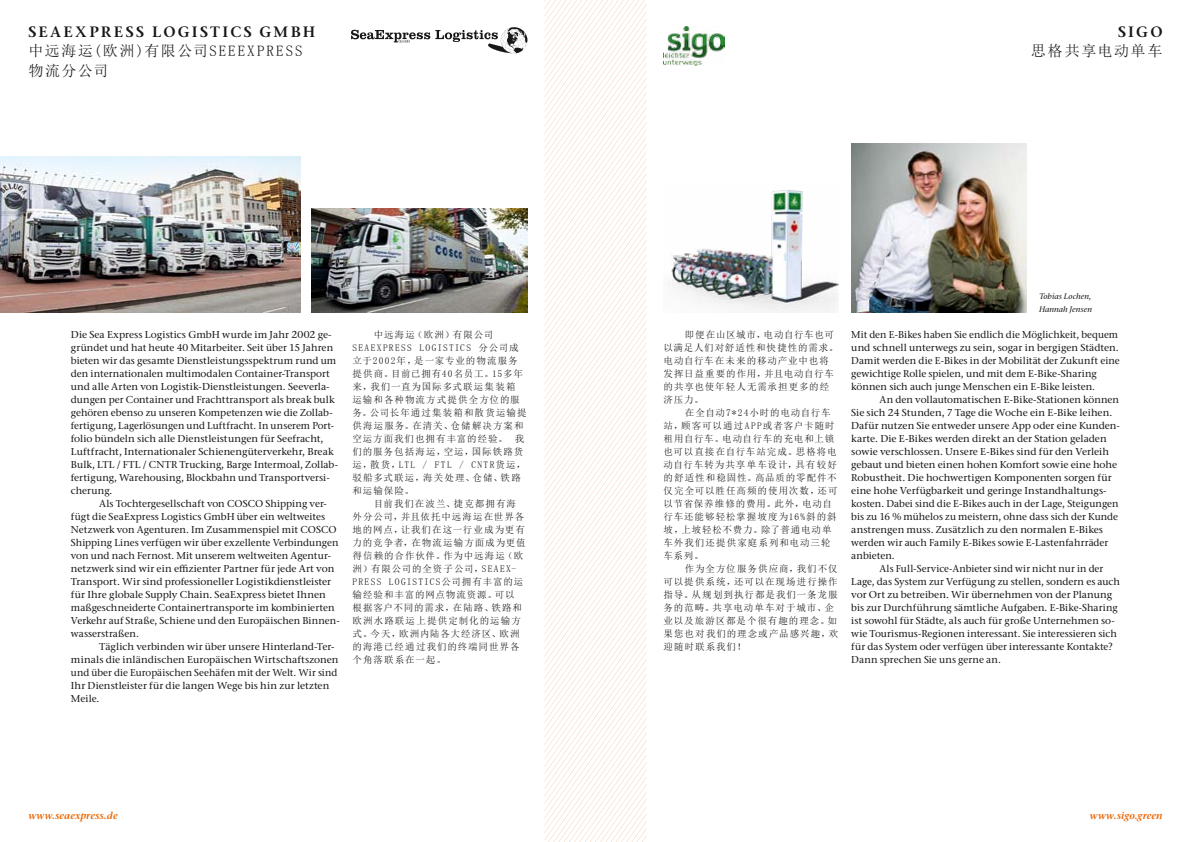
<style>
.page{position:relative;width:1191px;height:842px;background:#fff}
.page>*{position:absolute;margin:0;border:0;box-sizing:border-box;transform-origin:0 0}
.t1{font:15px/19.5px "Sim Sun";letter-spacing:.115em;color:#181716}
.t2{font:600 15px "Stone Serif ITC Pro";letter-spacing:.15em;color:#181716}
.t3{font:500 10px/13px "Stone Serif ITC Pro";letter-spacing:.005em;color:#181716}
.t4{font:500 10px "Stone Serif ITC Pro";letter-spacing:-.015em;color:#181716}
.t5{font:italic 600 10px "Stone Serif ITC Pro";letter-spacing:.01em;color:#ec6500}
.t6{font:9.5px/13px "Sim Sun";letter-spacing:.1em;color:#181716}
.t7{font:9.5px/13px "Sim Sun";letter-spacing:.12em;color:#181716}
.t8{font:italic 500 8px/13px "Stone Serif ITC Pro";letter-spacing:.01em;color:#181716}
</style>
<div class="page">
<svg style="left:595px;top:0;width:51px;height:842px"></svg>
<svg style="left:544px;top:0;width:51px;height:842px"></svg>
<img style="left:0;top:156px;width:300px;height:156px">
<svg style="left:351px;top:27px;width:176px;height:27px"></svg>
<img style="left:312px;top:208px;width:215px;height:104px">
<img style="left:851px;top:143px;width:175px;height:169px">
<img style="left:670px;top:190px;width:168px;height:122px">
<img style="left:663px;top:26px;width:61px;height:39px">
<h1 class="t2" style="left:28px;top:22px;width:35px">SEAEXP</h1>
<h1 class="t2" style="left:101px;top:22px;width:215px">RESS LOGISTICS GMBH</h1>
<h1 class="t1" style="left:28px;top:41px;width:267px">中远海运(欧洲)有限公司SEEEXPRESS物流分公司</h1>
<p class="t3" style="left:71px;top:328px;width:269px">Die Sea Express Logistics GmbH wurde im Jahr 2002 ge&shy;gründet und hat heute 40 Mitarbeiter. Seit über 15 Jahren bieten wir das gesamte Dienstleistungsspektrum rund um den internationalen multimodalen Container-Transport und alle Arten von Logistik-Dienstleistungen. Seeverla&shy;dungen per Container und Frachttransport als break bulk gehören ebenso zu unseren Kompetenzen wie die Zollab&shy;fertigung, Lagerlösungen und Luftfracht. In unserem Port&shy;folio bündeln sich alle Dienstleistungen für Seefracht, Luftfracht, Internationaler Schienengüterverkehr, Break Bulk, LTL / FTL / CNTR Trucking, Barge Intermoal, Zollab&shy;fertigung, Warehousing, Blockbahn und Transportversi&shy;cherung.</p>
<p class="t3" style="left:71px;top:497px;width:270px;text-indent:28px">Als Tochtergesellschaft von COSCO Shipping ver&shy;fügt die SeaExpress Logistics GmbH über ein weltweites Netzwerk von Agenturen. Im Zusammenspiel mit COSCO Shipping Lines verfügen wir über exzellente Verbindungen von und nach Fernost. Mit unserem weltweiten Agentur&shy;netzwerk sind wir ein effizienter Partner für jede Art von Transport. Wir sind professioneller Logistikdienstleister für Ihre globale Supply Chain. SeaExpress bietet Ihnen maßgeschneiderte Containertransporte im kombinierten Verkehr auf Straße, Schiene und den Europäischen Binnen&shy;wasserstraßen.</p>
<p class="t3" style="left:71px;top:640px;width:269px;text-indent:28px">Täglich verbinden wir über unsere Hinterland-Ter&shy;minals die inländischen Europäischen Wirtschaftszonen und über die Europäischen Seehäfen mit der Welt. Wir sind Ihr Dienstleister für die langen Wege bis hin zur letzten Meile.</p>
<p class="t7" style="left:352px;top:328px;width:142px;text-indent:21px">中远海运（欧洲）有限公司<br>SEAEXPRESS</p>
<p class="t6" style="left:352px;top:341px;width:176px;text-indent:67px">LOGIS TICS 分公司成立于2002年，是一家专业的物流服务提供商。目前已拥有40名员工。15多年来，我们一直为国际多式联运集装箱运输和各种物流方式提供全方位的服务。公司长年通过集装箱和散货运输提供海运服务。在清关、仓储解决方案和空运方面我们也拥有丰富的经验。 我们的服务包括海运，空运，国际铁路货运，散货，LTL</p>
<p class="t7" style="left:352px;top:458px;width:175px;text-indent:143px">货运，驳船多式联运，海关处理、仓储、铁路和运输保险。</p>
<p class="t6" style="left:352px;top:497px;width:175px;text-indent:21px">目前我们在波兰、捷克都拥有海外分公司，并且依托中远海运在世界各地的网点，让我们在这一行业成为更有力的竞争者，在物流运输方面成为更值得信赖的合作伙伴。作为中远海运（欧洲）有限公司的全资子公司，SEAEX-<br>PRESS</p>
<p class="t6" style="left:422px;top:458px;width:25px">/ FTL</p>
<p class="t6" style="left:459px;top:458px;width:19px">/ CNTR</p>
<p class="t6" style="left:352px;top:575px;width:172px;text-indent:36px">LOGIS TICS公司拥有丰富的运输经验和丰富的网点物流资源。可以根据客户不同的需求，在陆路、铁路和欧洲水路联运上提供定制化的运输方式。今天，欧洲内陆各大经济区、欧洲的海港已经通过我们的终端同世界各个角落联系在一起。</p>
<p class="t5" style="left:28px;top:809px;width:91px">www.seaexpress.de</p>
<h1 class="t2" style="left:1118px;top:22px;width:46px">SIGO</h1>
<h1 class="t1" style="left:1030px;top:41px;width:133px">思格共享电动单车</h1>
<p class="t6" style="left:663px;top:328px;width:176px;text-indent:21px">即便在山区城市，电动自行车也可以满足人们对舒适性和快捷性的需求。电动自行车在未来的移动产业中也将发挥日益重要的作用，并且电动自行车的共享也使年轻人无需承担更多的经济压力。</p>
<p class="t6" style="left:663px;top:406px;width:176px;text-indent:21px">在全自动7*24小时的电动自行车站，顾客可以通过APP或者客户卡随时租用自行车。电动自行车的充电和上锁也可以直接在自行车站完成。思格将电动自行车转为共享单车设计，具有较好的舒适性和稳固性。高品质的零配件不仅完全可以胜任高频的使用次数，还可以节省保养维修的费用。此外，电动自行车还能够轻松掌握坡度为16%斜的斜坡，上坡轻松不费力。除了普通电动单车外我们还提供家庭系列和电动三轮车系列。</p>
<p class="t6" style="left:663px;top:562px;width:176px;text-indent:21px">作为全方位服务供应商，我们不仅可以提供系统，还可以在现场进行操作指导。从规划到执行都是我们一条龙服务的范畴。共享电动单车对于城市、企业以及旅游区都是个很有趣的理念。如果您也对我们的理念或产品感兴趣，欢迎随时联系我们！</p>
<p class="t8" style="left:1039px;top:290px;width:54px">Tobias Lochen,<br>Hannah Jensen</p>
<p class="t3" style="left:851px;top:328px;width:270px">Mit den E-Bikes haben Sie endlich die Möglichkeit, bequem und schnell unterwegs zu sein, sogar in bergigen Städten.<br>Damit werden die E-Bikes in der Mobilität der Zukunft eine gewichtige Rolle spielen, und mit dem E-Bike-Sharing können sich auch junge Menschen ein E-Bike leisten.</p>
<p class="t3" style="left:879px;top:393px;width:241px">An den vollautomatischen E-Bike-Stationen können</p>
<p class="t3" style="left:851px;top:406px;width:262px">Sie sich 24 Stunden, 7 Tage die Woche ein E-Bike leihen.</p>
<p class="t3" style="left:851px;top:419px;width:270px">Dafür nutzen Sie entweder unsere App oder eine Kunden-</p>
<p class="t3" style="left:851px;top:432px;width:257px">karte. Die E-Bikes werden direkt an der Station geladen</p>
<p class="t3" style="left:851px;top:445px;width:259px">sowie verschlossen. Unsere E-Bikes sind für den Verleih</p>
<p class="t4" style="left:851px;top:458px;width:267px">gebaut und bieten einen hohen Komfort sowie eine hohe</p>
<p class="t3" style="left:851px;top:471px;width:262px">Robustheit. Die hochwertigen Komponenten sorgen für</p>
<p class="t3" style="left:851px;top:484px;width:257px">eine hohe Verfügbarkeit und geringe Instandhaltungs-</p>
<p class="t3" style="left:851px;top:497px;width:269px">kosten. Dabei sind die E-Bikes auch in der Lage, Steigungen</p>
<p class="t3" style="left:851px;top:510px;width:268px">bis zu 16 % mühelos zu meistern, ohne dass sich der Kunde</p>
<p class="t3" style="left:851px;top:523px;width:253px">anstrengen muss. Zusätzlich zu den normalen E-Bikes</p>
<p class="t3" style="left:851px;top:536px;width:258px">werden wir auch Family E-Bikes sowie E-Lastenfahrräder</p>
<p class="t3" style="left:851px;top:549px;width:45px">anbieten.</p>
<p class="t3" style="left:879px;top:562px;width:225px">Als Full-Service-Anbieter sind wir nicht nur in der</p>
<p class="t3" style="left:851px;top:575px;width:270px">Lage, das System zur Verfügung zu stellen, sondern es auch</p>
<p class="t3" style="left:851px;top:588px;width:262px">vor Ort zu betreiben. Wir übernehmen von der Planung</p>
<p class="t3" style="left:851px;top:601px;width:268px">bis zur Durchführung sämtliche Aufgaben. E-Bike-Sharing</p>
<p class="t3" style="left:851px;top:614px;width:265px">ist sowohl für Städte, als auch für große Unternehmen so-</p>
<p class="t3" style="left:851px;top:627px;width:267px">wie Tourismus-Regionen interessant. Sie interessieren sich</p>
<p class="t3" style="left:851px;top:640px;width:263px">für das System oder verfügen über interessante Kontakte?</p>
<p class="t3" style="left:851px;top:653px;width:151px">Dann sprechen Sie uns gerne an.</p>
<p class="t5" style="left:1089px;top:809px;width:74px">www.sigo.green</p>
</div>
